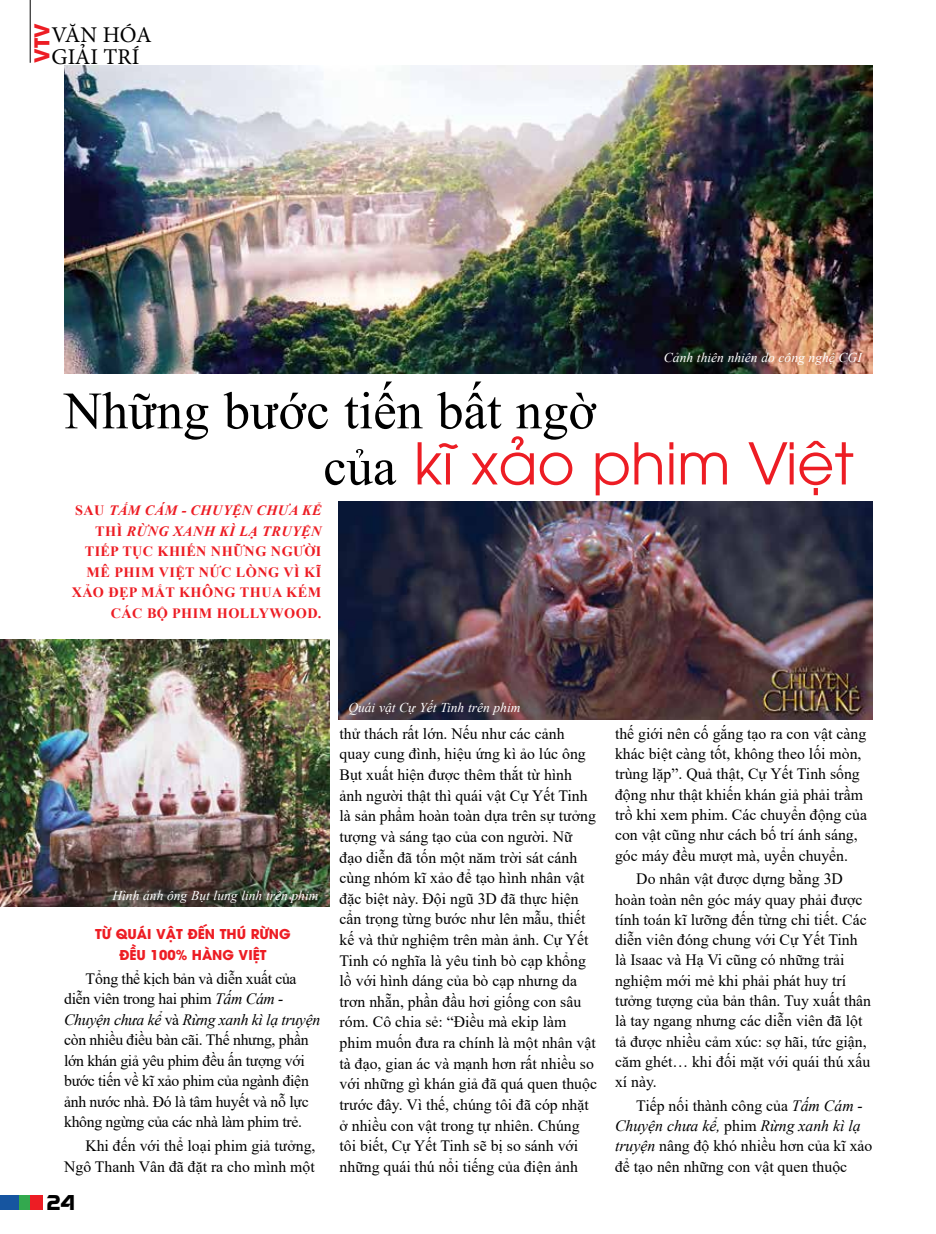
<style>
.page{position:relative;width:936px;height:1234px;background:#fff}
.page>*{position:absolute;margin:0;border:0;box-sizing:border-box;transform-origin:0 0}
.t1{font:57px "UTM Avo";color:#ed1d24}
.t2{font:52.5px "Times New Roman";color:#000}
.t3{font:22.5px/21.8px "Minion Pro";color:#000}
.t4{font:21px "UTM Eremitage";color:#000}
.t5{font:700 20.25px "UTM Avo";color:#ed1d24}
.t6{font:15.75px/20.5px "Times New Roman";color:#000}
.t7{font:15.75px/20.5px "Times New Roman";letter-spacing:-.02em;color:#000}
.t8{font:700 14.25px/20.5px "Times New Roman";letter-spacing:.035em;color:#ed1d24;text-align:right}
.t9{font:italic 13.5px "Times New Roman";color:#fff}
.t10{font:700 13.5px/20.2px "UTM Avo";color:#ed1d24;text-align:center}
.s1{font-family:"Times New Roman";font-size:52.5px;color:#000}
.s2{font-style:italic}
</style>
<div class="page">
<div style="left:18px;top:1194px;width:13px;height:15px;background:#33a94e"></div>
<div style="left:31px;top:1194px;width:12px;height:15px;background:#ed1d24"></div>
<div style="left:0;top:1194px;width:18px;height:15px;background:#1655a0"></div>
<hr style="left:30px;top:0;width:1px;height:63px;background:#000">
<img style="left:64px;top:65px;width:808px;height:308px">
<img style="left:0;top:639px;width:330px;height:267px">
<img style="left:338px;top:501px;width:534px;height:218px">
<p class="t5" style="left:25px;top:63px;width:41px;rotate:-90deg">VTV</p>
<h3 class="t3" style="left:52px;top:24px;width:102px">VĂN HÓA<br>GIẢI TRÍ</h3>
<p class="t9" style="left:664px;top:348px;width:199px">Cảnh thiên nhiên do công nghệ CGI</p>
<h2 class="t2" style="left:64px;top:373px;width:534px">Những bước tiến bất ngờ</h2>
<h1 class="t1" style="left:323px;top:419px;width:532px"><span class="s1">của</span> kĩ xảo phim Việt</h1>
<p class="t8" style="left:72px;top:500px;width:251px">SAU <span class="s2">TẤM CÁM - CHUYỆN CHƯA KỂ<br></span>T HÌ <span class="s2">RỪNG XANH KÌ LẠ TRUYỆN<br></span>TIẾP TỤC KHIẾN NHỮNG NGƯỜI<br>MÊ PHIM VIỆT NỨC LÒNG VÌ KĨ<br>XẢO ĐẸP MẮT KHÔNG THUA KÉM<br>CÁC BỘ PHIM HOLLYWOOD.</p>
<p class="t9" style="left:112px;top:885px;width:207px">Hình ảnh ông Bụt lung linh trên phim</p>
<p class="t10" style="left:95px;top:922px;width:197px">TỪ QUÁI VẬT ĐẾN THÚ RỪNG<br>ĐỀU 100% HÀNG VIỆT</p>
<p class="t7" style="left:64px;top:967px;width:257px;text-indent:21px">Tổng thể kịch bản và diễn xuất của diễn viên trong hai phim <span class="s2">Tấm Cám - Chuyện chưa kể</span> và <span class="s2">Rừng xanh kì lạ truyện </span>còn nhiều điều bàn cãi. Thế nhưng, phần lớn khán giả yêu phim đều ấn tượng với bước tiến về kĩ xảo phim của ngành điện ảnh nước nhà. Đó là tâm huyết và nỗ lực không ngừng của các nhà làm phim trẻ.</p>
<p class="t6" style="left:64px;top:1134px;width:253px;text-align:right">Khi đến với thể loại phim giả tưởng,<br>Ngô Thanh Vân đã đặt ra cho mình một</p>
<h3 class="t4" style="left:45px;top:1186px;width:31px">24</h3>
<p class="t9" style="left:348px;top:698px;width:174px">Quái vật Cự Yết Tinh trên phim</p>
<p class="t6" style="left:339px;top:722px;width:259px">thử thách rất lớn. Nếu như các cảnh quay cung đình, hiệu ứng kì ảo lúc ông Bụt xuất hiện được thêm thắt từ hình ảnh người thật thì quái vật Cự Yết Tinh là sản phẩm hoàn toàn dựa trên sự tưởng tượng và sáng tạo của con người. Nữ đạo diễn đã tốn một năm trời sát cánh cùng nhóm kĩ xảo để tạo hình nhân vật đặc biệt này. Đội ngũ 3D đã thực hiện cẩn trọng từng bước như lên mẫu, thiết kế và thử nghiệm trên màn ảnh. Cự Yết Tinh có nghĩa là yêu tinh bò cạp khổng lồ với hình dáng của bò cạp nhưng da trơn nhẵn, phần đầu hơi giống con sâu róm. Cô chia sẻ: “Điều mà ekip làm phim muốn đưa ra chính là một nhân vật tà đạo, gian ác và mạnh hơn rất nhiều so với những gì khán giả đã quá quen thuộc trước đây. Vì thế, chúng tôi đã cóp nhặt ở nhiều con vật trong tự nhiên. Chúng tôi biết, Cự Yết Tinh sẽ bị so sánh với những quái thú nổi tiếng của điện ảnh</p>
<p class="t6" style="left:615px;top:722px;width:253px">thế giới nên cố gắng tạo ra con vật càng khác biệt càng tốt, không theo lối mòn, trùng lặp”. Quả thật, Cự Yết Tinh sống động như thật khiến khán giả phải trầm trồ khi xem phim. Các chuyển động của con vật cũng như cách bố trí ánh sáng, góc máy đều mượt mà, uyển chuyển.</p>
<p class="t6" style="left:615px;top:868px;width:257px;text-indent:21px">Do nhân vật được dựng bằng 3D hoàn toàn nên góc máy quay phải được tính toán kĩ lưỡng đến từng chi tiết. Các diễn viên đóng chung với Cự Yết Tinh là Isaac và Hạ Vi cũng có những trải nghiệm mới mẻ khi phải phát huy trí tưởng tượng của bản thân. Tuy xuất thân là tay ngang nhưng các diễn viên đã lột tả được nhiều cảm xúc: sợ hãi, tức giận, căm ghét… khi đối mặt với quái thú xấu xí này.</p>
<p class="t6" style="left:615px;top:1094px;width:259px;text-indent:21px">Tiếp nối thành công của <span class="s2">Tấm Cám - Chuyện chưa kể,</span> phim <span class="s2">Rừng xanh kì lạ truyện</span> nâng độ khó nhiều hơn của kĩ xảo để tạo nên những con vật quen thuộc</p>
</div>
